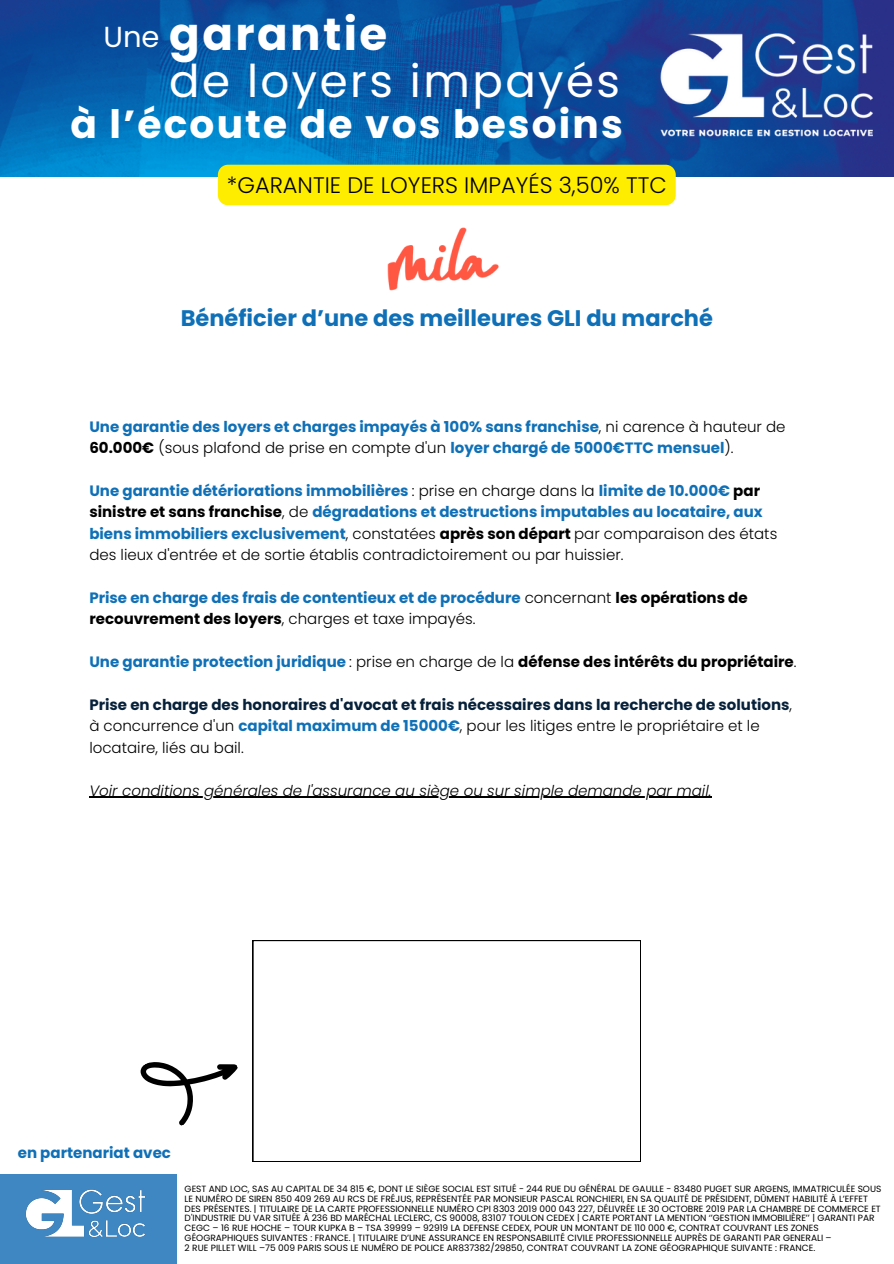
<style>
.page{position:relative;width:894px;height:1264px;background:#fff}
.page>*{position:absolute;margin:0;border:0;box-sizing:border-box;transform-origin:0 0}
.t1{font:45.15px/47.2px "Poppins";letter-spacing:.055em;color:#fff}
.t2{font:700 39.15px "Poppins";letter-spacing:.055em;color:#fff}
.t3{font:28.95px "Poppins";color:#fff}
.t4{font:700 22.5px "Poppins";color:#0f70b7}
.t5{font:300 22.5px "Poppins";color:#000}
.t6{font:700 15px/21.3px "Poppins";color:#0f70b7}
.t7{font:700 15px/21.3px "Poppins";color:#07213a}
.t8{font:700 15px "Poppins";color:#000}
.t9{font:italic 300 15px "Poppins";color:#000}
.t10{font:300 15px "Poppins";color:#000}
.t11{font:9px/9.8px "Poppins";color:#000}
.s1{font-weight:700}
.s2{font-weight:300;color:#000}
.s3{font-weight:700;color:#0f70b7}
.s4{color:#000}
.s5{color:#0f70b7}
.s6{font-weight:300}
</style>
<div class="page">
<img style="left:0;top:0;width:893px;height:177px">
<img style="left:656px;top:0;width:216px;height:197px">
<div style="left:0;top:1174px;width:176px;height:89px;background:#3e87c3"></div>
<img style="left:25px;top:1189px;width:121px;height:48px">
<hr style="left:89px;top:796px;width:622px;height:1px;background:#000">
<img style="left:387px;top:227px;width:112px;height:64px">
<svg style="left:252px;top:940px;width:388px;height:221px"></svg>
<svg style="left:140px;top:1062px;width:98px;height:64px"></svg>
<div style="left:218px;top:165px;width:457px;height:40px;background:#ffed00"></div>
<p class="t1" style="left:169px;top:10px;width:452px"><span class="s1">garantie<br></span>de loyers impayés</p>
<p class="t3" style="left:103px;top:16px;width:58px">Une</p>
<p class="t2" style="left:70px;top:97px;width:553px">à l’écoute de vos besoins</p>
<p class="t5" style="left:227px;top:169px;width:441px">*GARANTIE DE LOYERS IMPAYÉS 3,50% TTC</p>
<p class="t4" style="left:181px;top:302px;width:533px">Bénéficier d’une des meilleures GLI du marché</p>
<h2 class="t6" style="left:89px;top:416px;width:697px">Une garantie des loyers et charges impayés à 100% sans franchise<span class="s2">, ni carence à hauteur de</span></h2>
<p class="t10" style="left:89px;top:437px;width:645px"><span class="s1">60.000€</span> (sous plafond de prise en compte d'un <span class="s3">loyer chargé de 5000€TTC mensuel</span>).</p>
<h4 class="t6" style="left:89px;top:480px;width:689px">Une garantie détériorations immobilières <span class="s2">: prise en charge dans la</span> limite de 10.000€ <span class="s4">par sinistre et sans franchise</span><span class="s2">, de</span> dégradations et destructions imputables au locataire, aux biens immobiliers exclusivement<span class="s2">, constatées</span> <span class="s4">après son départ</span> <span class="s2">par comparaison des états des lieux d'entrée et de sortie établis contradictoirement ou par huissier.</span></h4>
<p class="t6" style="left:89px;top:587px;width:659px">Prise en charge des frais de contentieux et de procédure <span class="s2">concernant</span> <span class="s4">les opérations de recouvrement des loyers</span><span class="s2">, charges et taxe impayés.</span></p>
<h5 class="t8" style="left:89px;top:651px;width:708px"><span class="s5">Une garantie protection juridique</span> <span class="s6">: prise en charge de la</span> défense des intérêts du propriétaire<span class="s6">.</span></h5>
<p class="t7" style="left:89px;top:694px;width:704px">Prise en charge des honoraires d'avocat et frais nécessaires dans la recherche de solutions<span class="s2">, à concurrence d'un</span> <span class="s5">capital maximum de 15000€</span><span class="s2">, pour les litiges entre le propriétaire et le locataire, liés au bail.</span></p>
<p class="t9" style="left:89px;top:779px;width:623px">Voir conditions générales de l'assurance au siège ou sur simple demande par mail.</p>
<p class="t6" style="left:18px;top:1141px;width:155px">en partenariat avec</p>
<h6 class="t11" style="left:185px;top:1184px;width:698px">GEST AND LOC, SAS AU CAPITAL DE 34 815 €, DONT LE SIÈGE SOCIAL EST SITUÉ - 244 RUE DU GÉNÉRAL DE GAULLE - 83480 PUGET SUR ARGENS, IMMATRICULÉE SOUS LE NUMÉRO DE SIREN 850 409 269 AU RCS DE FRÉJUS, REPRÉSENTÉE PAR MONSIEUR PASCAL RONCHIERI, EN SA QUALITÉ DE PRÉSIDENT, DÛMENT HABILITÉ À L’EFFET DES PRÉSENTES. | TITULAIRE DE LA CARTE PROFESSIONNELLE NUMÉRO CPI 8303 2019 000 043 227, DÉLIVRÉE LE 30 OCTOBRE 2019 PAR LA CHAMBRE DE COMMERCE ET D'INDUSTRIE DU VAR SITUÉE À 236 BD MARÉCHAL LECLERC, CS 90008, 83107 TOULON CEDEX | CARTE PORTANT LA MENTION ‘’GESTION IMMOBILIÈRE’’ | GARANTI PAR CEGC – 16 RUE HOCHE – TOUR KUPKA B – TSA 39999 – 92919 LA DEFENSE CEDEX, POUR UN MONTANT DE 110 000 €, CONTRAT COUVRANT LES ZONES GÉOGRAPHIQUES SUIVANTES : FRANCE. | TITULAIRE D’UNE ASSURANCE EN RESPONSABILITÉ CIVILE PROFESSIONNELLE AUPRÈS DE GARANTI PAR GENERALI –</h6>
<p class="t11" style="left:185px;top:1242px;width:632px">2 RUE PILLET WILL –75 009 PARIS SOUS LE NUMÉRO DE POLICE AR837382/29850, CONTRAT COUVRANT LA ZONE GÉOGRAPHIQUE SUIVANTE : FRANCE.</p>
</div>
